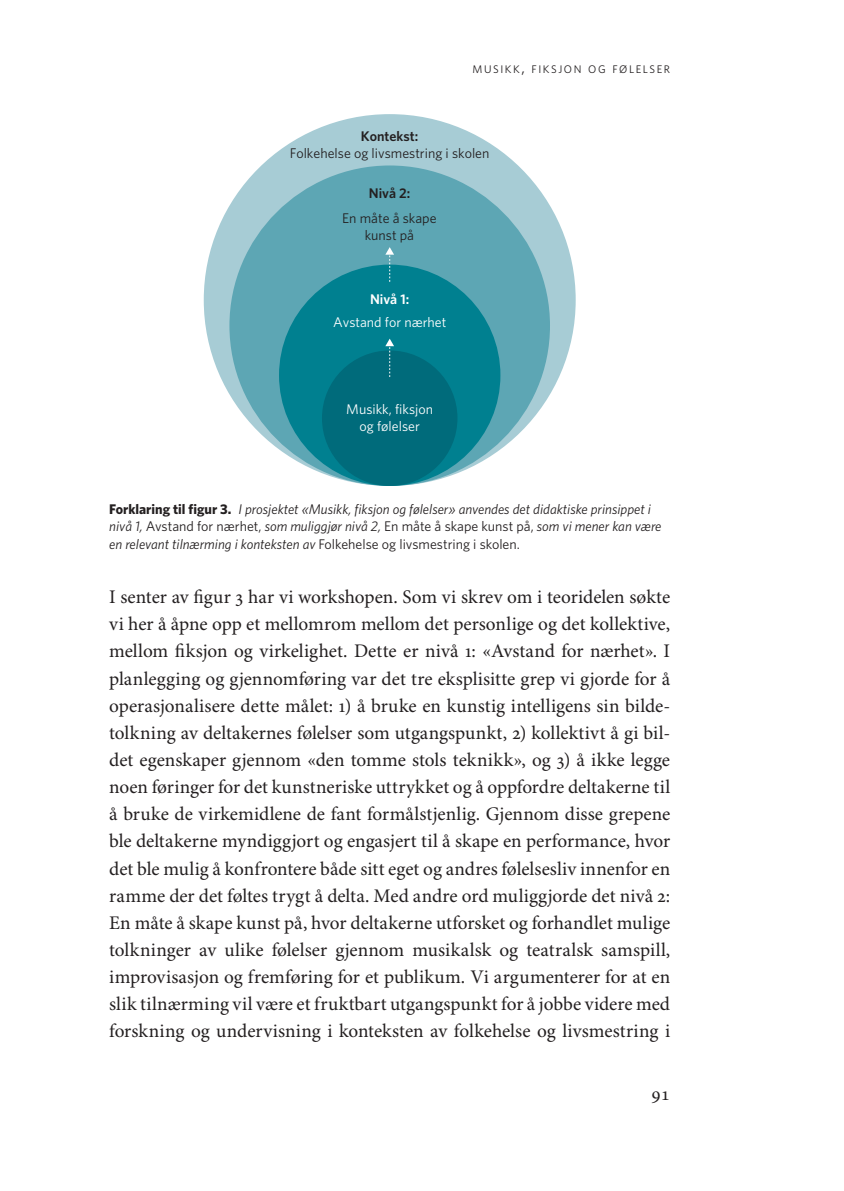
<style>
.page{position:relative;width:844px;height:1191px;background:#fff}
.page>*{position:absolute;margin:0;border:0;box-sizing:border-box;transform-origin:0 0}
.t1{font:19.25px/27.1px "Minion Pro";color:#231f20;text-align:justify}
.t2{font:italic 14px/17.5px "Whitney";color:#231f20}
.t3{font:14px/16.8px "Whitney";color:#231f20;text-align:center}
.t4{font:14px/16.8px "Whitney";color:#fff;text-align:center}
.t5{font:600 14px "Whitney";color:#231f20}
.t6{font:600 14px "Whitney";color:#fff}
.t7{font:11.03px "Whitney";letter-spacing:.145em;color:#231f20}
.s1{font-size:15.75px}
.s2{font-weight:700;font-style:normal}
.s3{font-style:normal}
</style>
<div class="page">
<div style="left:204px;top:114px;width:371px;height:372px;background:#a7ccd5;border-radius:50%"></div>
<div style="left:229px;top:165px;width:321px;height:321px;background:#5da6b4;border-radius:50%"></div>
<div style="left:279px;top:265px;width:221px;height:221px;background:#008090;border-radius:50%"></div>
<div style="left:322px;top:350px;width:135px;height:136px;background:#006b7b;border-radius:50%"></div>
<svg style="left:385px;top:339px;width:9px;height:38px"></svg>
<svg style="left:385px;top:247px;width:9px;height:35px"></svg>
<p class="t7" style="left:472px;top:63px;width:199px">MUSIKK<span class="s1">,</span> FIKSJON OG FØLELSER</p>
<p class="t5" style="left:361px;top:127px;width:59px">Kontekst:</p>
<p class="t3" style="left:289px;top:144px;width:201px">Folkehelse og livsmestring i skolen</p>
<p class="t5" style="left:369px;top:185px;width:43px">Nivå 2:</p>
<p class="t3" style="left:342px;top:209px;width:96px">En måte å skape kunst på</p>
<p class="t6" style="left:370px;top:290px;width:41px">Nivå 1:</p>
<p class="t4" style="left:333px;top:314px;width:115px">Avstand for nærhet</p>
<p class="t4" style="left:346px;top:401px;width:88px">Musikk, fiksjon og følelser</p>
<p class="t2" style="left:109px;top:500px;width:553px"><span class="s2">Forklaring til figur 3.</span> I prosjektet «Musikk, fiksjon og følelser» anvendes det didaktiske prinsippet i nivå 1, <span class="s3">Avstand for nærhet,</span> som muliggjør nivå 2, <span class="s3">En måte å skape kunst på,</span> som vi mener kan være en relevant tilnærming i konteksten av <span class="s3">Folkehelse og livsmestring i skolen.</span></p>
<p class="t1" style="left:109px;top:584px;width:562px">I senter av figur 3 har vi workshopen. Som vi skrev om i teoridelen søkte vi her å åpne opp et mellomrom mellom det personlige og det kollektive, mellom fiksjon og virkelighet. Dette er nivå 1: «Avstand for nærhet». I planlegging og gjennomføring var det tre eksplisitte grep vi gjorde for å operasjonalisere dette målet: 1) å bruke en kunstig intelligens sin bilde&shy;tolkning av deltakernes følelser som utgangspunkt, 2) kollektivt å gi bil&shy;det egenskaper gjennom «den tomme stols teknikk», og 3) å ikke legge noen føringer for det kunstneriske uttrykket og å oppfordre deltakerne til å bruke de virkemidlene de fant formålstjenlig. Gjennom disse grepene ble deltakerne myndiggjort og engasjert til å skape en performance, hvor det ble mulig å konfrontere både sitt eget og andres følelsesliv innenfor en ramme der det føltes trygt å delta. Med andre ord muliggjorde det nivå 2:<br>En måte å skape kunst på, hvor deltakerne utforsket og forhandlet mulige tolkninger av ulike følelser gjennom musikalsk og teatralsk samspill, improvisasjon og fremføring for et publikum. Vi argumenterer for at en slik tilnærming vil være et fruktbart utgangspunkt for å jobbe videre med forskning og undervisning i konteksten av folkehelse og livsmestring i</p>
<p class="t1" style="left:651px;top:1081px;width:20px">91</p>
</div>
